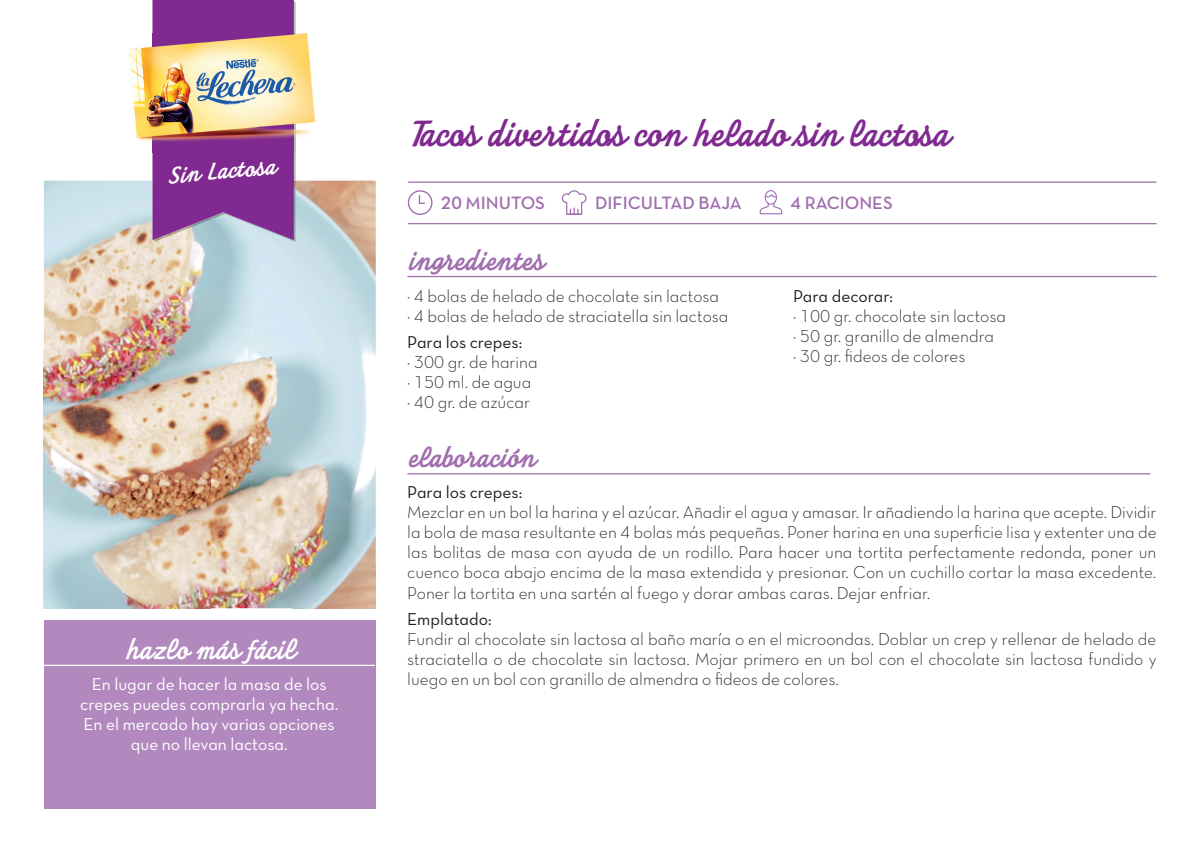
<style>
.page{position:relative;width:1200px;height:847px;background:#fff}
.page>*{position:absolute;margin:0;border:0;box-sizing:border-box;transform-origin:0 0}
.t1{font:700 38.75px "Laitiere Initial";letter-spacing:-.015em;color:#802990}
.t2{font:700 30px "Laitiere Initial";letter-spacing:-.01em;color:#a16eae}
.t3{font:700 30px "Laitiere Initial";letter-spacing:-.01em;color:#fff}
.t4{font:700 25.12px "Laitiere Initial";color:#fff}
.t5{font:18.25px "Neutra Text TF Demi Alt";color:#a16eae}
.t6{font:17.5px/20px "Neutra Text TF Light Alt";color:#231f20}
.t7{font:17.5px/20px "Neutra Text TF Book Alt";color:#fff;text-align:center}
.t8{font:17.5px "Neutra Text TF Book Alt";color:#231f20}
</style>
<div class="page">
<img style="left:44px;top:181px;width:166px;height:427px">
<img style="left:210px;top:242px;width:41px;height:366px">
<img style="left:293px;top:181px;width:83px;height:427px">
<img style="left:251px;top:242px;width:42px;height:366px">
<div style="left:44px;top:619px;width:332px;height:189px;background:#b289be"></div>
<hr style="left:407px;top:473px;width:743px;height:1px;background:#a16eae">
<hr style="left:44px;top:665px;width:331px;height:1px;background:#fff">
<hr style="left:407px;top:276px;width:750px;height:1px;background:#a16eae">
<hr style="left:408px;top:223px;width:749px;height:1px;background:#a16eae">
<hr style="left:408px;top:181px;width:748px;height:2px;background:#a16eae">
<svg style="left:760px;top:190px;width:22px;height:24px"></svg>
<svg style="left:408px;top:190px;width:25px;height:25px"></svg>
<svg style="left:562px;top:190px;width:25px;height:25px"></svg>
<hr style="left:294px;top:152px;width:2px;height:29px;background:#bcbdc0">
<hr style="left:294px;top:2px;width:2px;height:31px;background:#bcbdc0">
<img style="left:154px;top:181px;width:142px;height:61px">
<svg style="left:153px;top:0;width:141px;height:240px;background:#873c98"></svg>
<img style="left:129px;top:33px;width:187px;height:119px">
<h3 class="t4" style="left:165px;top:161px;width:110px;rotate:-5deg">Sin Lactosa</h3>
<h2 class="t3" style="left:124px;top:632px;width:172px">hazlo más fácil</h2>
<p class="t7" style="left:80px;top:673px;width:260px">En lugar de hacer la masa de los crepes puedes comprarla ya hecha.<br>En el mercado hay varias opciones que no llevan lactosa.</p>
<h1 class="t1" style="left:408px;top:112px;width:542px">Tacos divertidos con helado sin lactosa</h1>
<p class="t5" style="left:441px;top:191px;width:106px">20 MINUTOS</p>
<p class="t5" style="left:595px;top:191px;width:148px">DIFICULTAD BAJA</p>
<p class="t5" style="left:791px;top:191px;width:104px">4 RACIONES</p>
<h2 class="t2" style="left:407px;top:244px;width:137px">ingredientes</h2>
<p class="t6" style="left:407px;top:285px;width:323px">· 4 bolas de helado de chocolate sin lactosa<br>· 4 bolas de helado de straciatella sin lactosa</p>
<p class="t8" style="left:407px;top:331px;width:116px">Para los crepes:</p>
<p class="t6" style="left:407px;top:352px;width:132px">· 300 gr. de harina · 150 ml. de agua · 40 gr. de azúcar</p>
<h2 class="t2" style="left:407px;top:441px;width:129px">elaboración</h2>
<p class="t8" style="left:793px;top:285px;width:101px">Para decorar:</p>
<p class="t6" style="left:793px;top:305px;width:214px">· 100 gr. chocolate sin lactosa · 50 gr. granillo de almendra<br>· 30 gr. fideos de colores</p>
<p class="t8" style="left:407px;top:482px;width:116px">Para los crepes:</p>
<p class="t6" style="left:407px;top:502px;width:751px;text-align:justify">Mezclar en un bol la harina y el azúcar. Añadir el agua y amasar. Ir añadiendo la harina que acepte. Dividir la bola de masa resultante en 4 bolas más pequeñas. Poner harina en una superficie lisa y extenter una de las bolitas de masa con ayuda de un rodillo. Para hacer una tortita perfectamente redonda, poner un cuenco boca abajo encima de la masa extendida y presionar. Con un cuchillo cortar la masa excedente.<br>Poner la tortita en una sartén al fuego y dorar ambas caras. Dejar enfriar.</p>
<p class="t8" style="left:407px;top:608px;width:86px">Emplatado:</p>
<p class="t6" style="left:407px;top:628px;width:751px;text-align:justify">Fundir al chocolate sin lactosa al baño maría o en el microondas. Doblar un crep y rellenar de helado de straciatella o de chocolate sin lactosa. Mojar primero en un bol con el chocolate sin lactosa fundido y luego en un bol con granillo de almendra o fideos de colores.</p>
</div>
